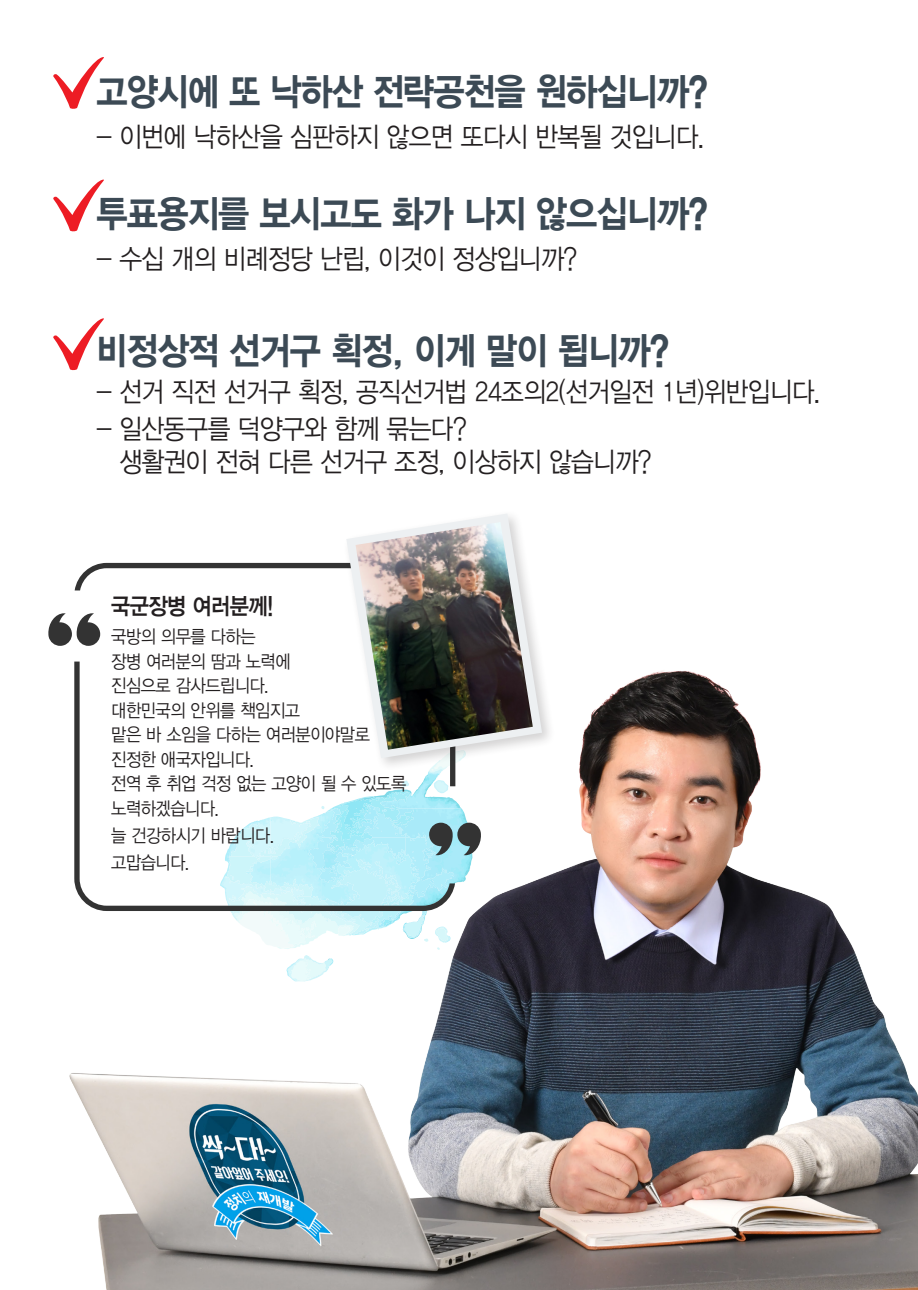
<style>
.page{position:relative;width:918px;height:1290px;background:#fff}
.page>*{position:absolute;margin:0;border:0;box-sizing:border-box;transform-origin:0 0}
.t1{font:37.8px "YDIYGO350";letter-spacing:-.025em;color:#3c4a55;scale:.9 1}
.t2{font:27.47px/32.9px "YDIYGO320";letter-spacing:-.025em;color:#231f20;scale:.9 1}
.t3{font:23.1px "YDIYGO340";letter-spacing:-.025em;color:#231f20;scale:.9 1}
.t4{font:18.38px/24.5px "YDIYGO320";letter-spacing:-.025em;color:#231f20;scale:.9 1}
</style>
<div class="page">
<img style="left:69px;top:671px;width:849px;height:619px">
<svg style="left:74px;top:661px;width:146px;height:250px"></svg>
<svg style="left:75px;top:563px;width:267px;height:223px"></svg>
<svg style="left:48px;top:613px;width:52px;height:33px"></svg>
<svg style="left:220px;top:750px;width:261px;height:232px"></svg>
<svg style="left:53px;top:57px;width:51px;height:52px"></svg>
<svg style="left:53px;top:180px;width:51px;height:52px"></svg>
<svg style="left:53px;top:318px;width:51px;height:53px"></svg>
<div style="left:342px;top:509px;width:214px;height:263px;background:#231f20;opacity:.2"></div>
<svg style="left:346px;top:513px;width:196px;height:245px"></svg>
<img style="left:355px;top:522px;width:178px;height:228px">
<p class="t1" style="left:97px;top:72px;width:682px">고양시에 또 낙하산 전략공천을 원하십니까?</p>
<p class="t2" style="left:97px;top:121px;width:677px">- 이번에 낙하산을 심판하지 않으면 또다시 반복될 것입니다.</p>
<p class="t1" style="left:97px;top:194px;width:682px">투표용지를 보시고도 화가 나지 않으십니까?</p>
<p class="t2" style="left:97px;top:243px;width:536px">- 수십 개의 비례정당 난립, 이것이 정상입니까?</p>
<p class="t1" style="left:97px;top:331px;width:639px">비정상적 선거구 획정, 이게 말이 됩니까?</p>
<p class="t2" style="left:97px;top:375px;width:806px">- 선거 직전 선거구 획정, 공직선거법 24조의2(선거일전 1년)위반입니다.</p>
<p class="t2" style="left:119px;top:413px;width:593px;text-indent:-23px">- 일산동구를 덕양구와 함께 묶는다?<br>생활권이 전혀 다른 선거구 조정, 이상하지 않습니까?</p>
<p class="t3" style="left:111px;top:592px;width:182px">국군장병 여러분께!</p>
<p class="t4" style="left:111px;top:624px;width:329px">국방의 의무를 다하는<br>장병 여러분의 땀과 노력에<br>진심으로 감사드립니다.<br>대한민국의 안위를 책임지고<br>맡은 바 소임을 다하는 여러분이야말로 진정한 애국자입니다.<br>전역 후 취업 걱정 없는 고양이 될 수 있도록 노력하겠습니다.</p>
<p class="t4" style="left:111px;top:823px;width:183px">늘 건강하시기 바랍니다.</p>
<p class="t4" style="left:111px;top:850px;width:88px">고맙습니다.</p>
</div>
